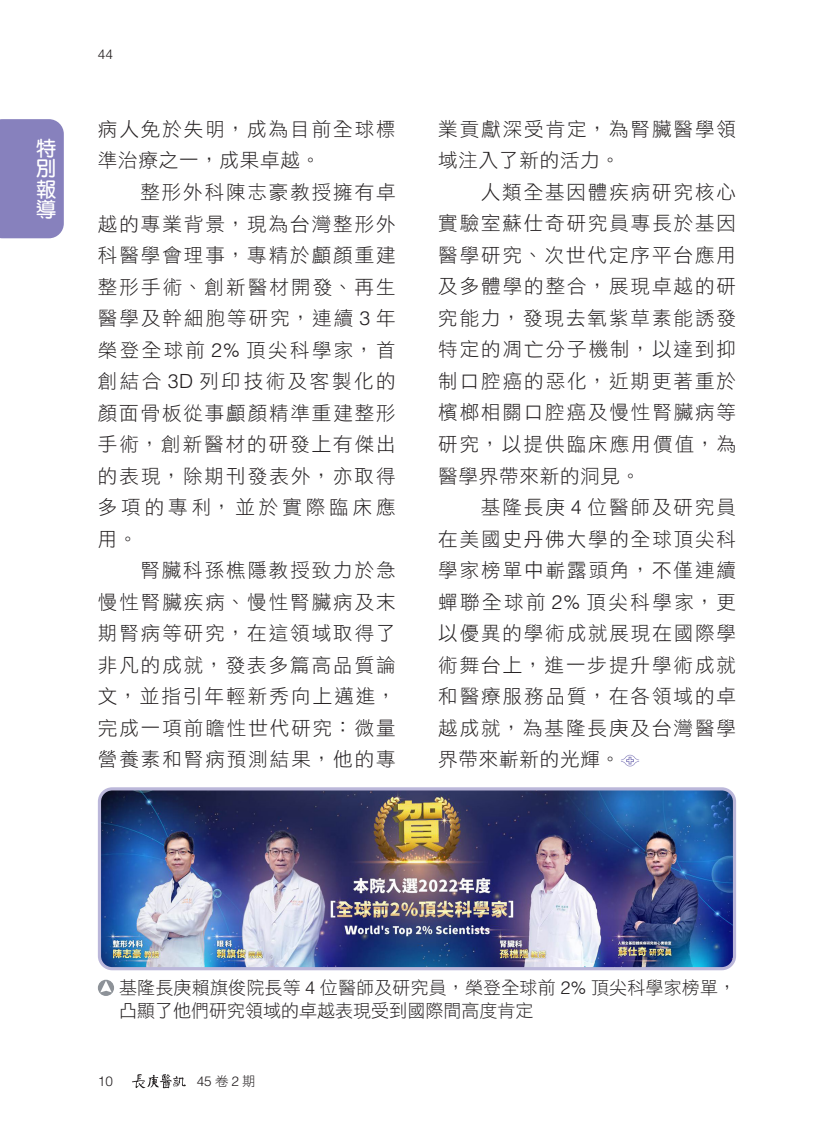
<style>
.page{position:relative;width:834px;height:1132px;background:#fff}
.page>*{position:absolute;margin:0;border:0;box-sizing:border-box;transform-origin:0 0}
.t1{font:700 20.25px/20.2px "AR Yuan B5";color:#fff;text-align:justify}
.t2{font:19.5px/31.5px "DF Hei Std W3";letter-spacing:.1em;color:#231f20;text-align:justify}
.t3{font:18px/22.6px "DF Hei Std W3";letter-spacing:.01em;color:#231f20}
.t4{font:300 13.5px "Helvetica LT Std";color:#231f20}
.s1{font-family:"Helvetica LT Std";font-weight:300}
.s2{font-family:"DF Hei Std W3";font-weight:400}
</style>
<div class="page">
<svg style="left:621px;top:754px;width:18px;height:12px"></svg>
<img style="left:99px;top:791px;width:635px;height:177px">
<div style="left:98px;top:787px;width:638px;height:182px;border:3px solid #bbb7da;border-radius:13px"></div>
<div style="left:98px;top:979px;width:16px;height:16px;background:#8d9298;border-radius:50%"></div>
<svg style="left:100px;top:980px;width:12px;height:12px"></svg>
<svg style="left:132px;top:1074px;width:54px;height:13px"></svg>
<div style="left:0;top:119px;width:64px;height:119px;background:#8781bd"></div>
<p class="t1" style="left:36px;top:138px;width:21px">特別報導</p>
<p class="t4" style="left:98px;top:46px;width:17px">44</p>
<p class="t2" style="left:98px;top:113px;width:299px">病人免於失明，成為目前全球標準治療之一，成果卓越。</p>
<p class="t2" style="left:98px;top:176px;width:299px;text-indent:43px">整形外科陳志豪教授擁有卓越的專業背景，現為台灣整形外科醫學會理事，專精於顱顏重建整形手術、創新醫材開發、再生醫學及幹細胞等研究，連續 <span class="s1">3</span> 年榮登全球前 <span class="s1">2%</span> 頂尖科學家，首創結合 <span class="s1">3D</span> 列印技術及客製化的顏面骨板從事顱顏精準重建整形手術，創新醫材的研發上有傑出的表現，除期刊發表外，亦取得多項的專利，並於實際臨床應用。</p>
<p class="t2" style="left:98px;top:554px;width:299px;text-indent:43px">腎臟科孫樵隱教授致力於急慢性腎臟疾病、慢性腎臟病及末期腎病等研究，在這領域取得了非凡的成就，發表多篇高品質論文，並指引年輕新秀向上邁進，完成一項前瞻性世代研究：微量營養素和腎病預測結果，他的專</p>
<p class="t2" style="left:438px;top:113px;width:299px">業貢獻深受肯定，為腎臟醫學領域注入了新的活力。</p>
<p class="t2" style="left:438px;top:176px;width:299px;text-indent:43px">人類全基因體疾病研究核心實驗室蘇仕奇研究員專長於基因醫學研究、次世代定序平台應用及多體學的整合，展現卓越的研究能力，發現去氧紫草素能誘發特定的凋亡分子機制，以達到抑制口腔癌的惡化，近期更著重於檳榔相關口腔癌及慢性腎臟病等研究，以提供臨床應用價值，為醫學界帶來新的洞見。</p>
<p class="t2" style="left:438px;top:491px;width:299px;text-indent:43px">基隆長庚 <span class="s1">4</span> 位醫師及研究員在美國史丹佛大學的全球頂尖科學家榜單中嶄露頭角，不僅連續蟬聯全球前 <span class="s1">2%</span> 頂尖科學家，更以優異的學術成就展現在國際學術舞台上，進一步提升學術成就和醫療服務品質，在各領域的卓越成就，為基隆長庚及台灣醫學界帶來嶄新的光輝。</p>
<p class="t3" style="left:119px;top:975px;width:618px">基隆長庚賴旗俊院長等 <span class="s1">4</span> 位醫師及研究員，榮登全球前 <span class="s1">2%</span> 頂尖科學家榜單，凸顯了他們研究領域的卓越表現受到國際間高度肯定</p>
<p class="t4" style="left:98px;top:1072px;width:17px">10</p>
<p class="t4" style="left:197px;top:1072px;width:60px">45<span class="s2">卷</span>2<span class="s2">期</span></p>
</div>
